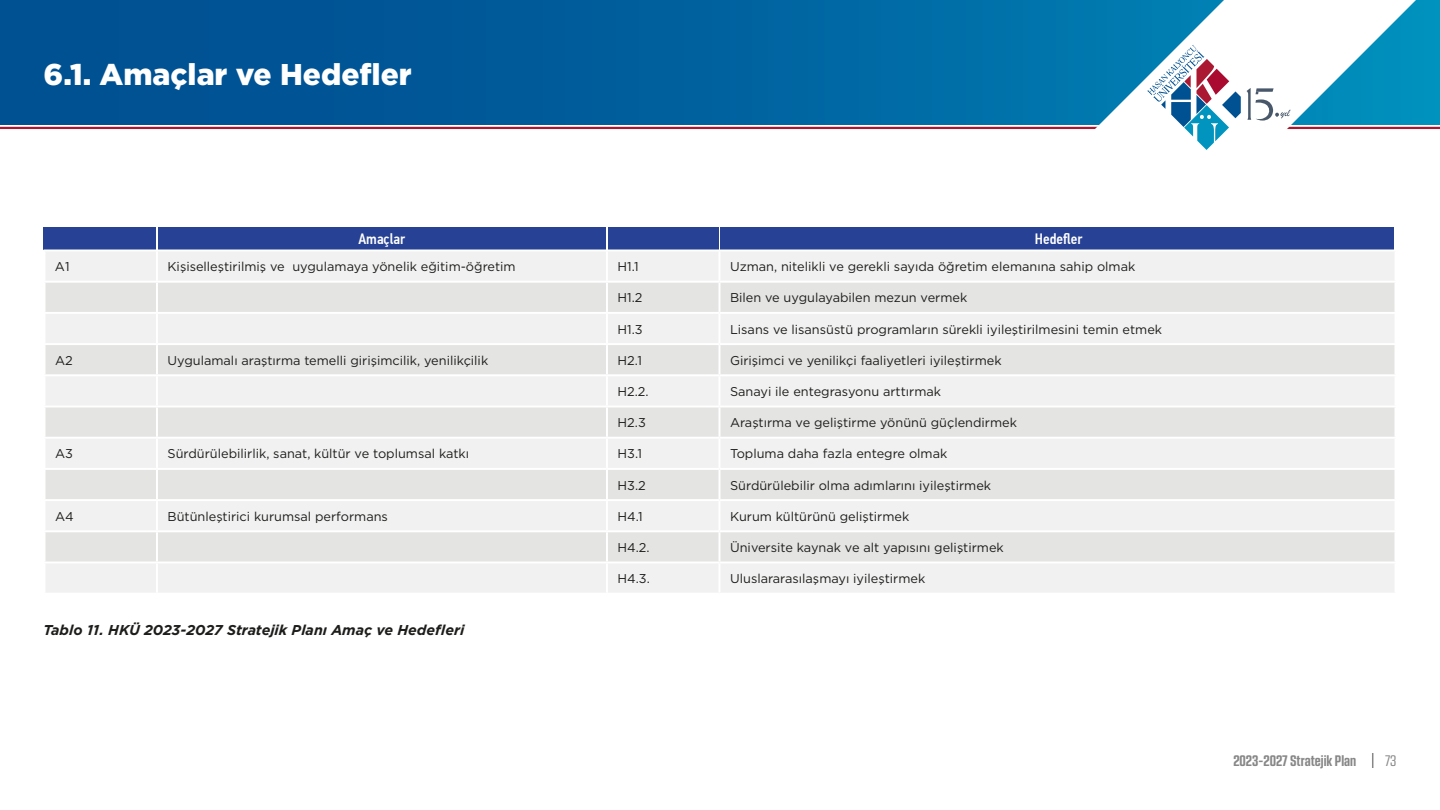
<style>
.page{position:relative;width:1440px;height:810px;background:#fff}
.page>*{position:absolute;margin:0;border:0;box-sizing:border-box;transform-origin:0 0}
.t1{font:900 30px "Gotham";color:#fff}
.t2{font:700 condensed 15px "Kuunari";color:#878787}
.t3{font:500 15px "PF Din Text Cond Pro";color:#fff}
.t4{font:condensed 15px "Kuunari";color:#878787}
.t5{font:italic 700 14.25px "Gotham";color:#1d1d1b}
.t6{font:12.75px "Gotham";color:#1d1d1b}
</style>
<div class="page">
<svg style="left:0;top:0;width:1083px;height:124px;background:#005d9b"></svg>
<hr style="left:0;top:127px;width:1440px;height:2px;background:#ab1832">
<svg style="left:1083px;top:0;width:357px;height:129px"></svg>
<svg style="left:1147px;top:45px;width:143px;height:105px"></svg>
<svg style="left:1372px;top:753px;width:1px;height:15px"></svg>
<div style="left:158px;top:227px;width:448px;height:23px;background:#274194"></div>
<div style="left:608px;top:227px;width:110px;height:23px;background:#274194"></div>
<div style="left:721px;top:227px;width:673px;height:23px;background:#274194"></div>
<div style="left:44px;top:227px;width:112px;height:23px;background:#274194"></div>
<div style="left:46px;top:252px;width:1348px;height:340px;background:#f1f1f1"></div>
<svg style="left:45px;top:283px;width:1350px;height:279px;fill:#e4e4e3"></svg>
<hr style="left:156px;top:251px;width:2px;height:30px;background:#fff">
<hr style="left:606px;top:251px;width:2px;height:30px;background:#fff">
<hr style="left:718px;top:251px;width:2px;height:30px;background:#fff">
<hr style="left:44px;top:281px;width:113px;height:2px;background:#fff">
<hr style="left:157px;top:281px;width:450px;height:2px;background:#fff">
<hr style="left:156px;top:283px;width:2px;height:29px;background:#fff">
<hr style="left:607px;top:281px;width:112px;height:2px;background:#fff">
<hr style="left:606px;top:283px;width:2px;height:29px;background:#fff">
<hr style="left:719px;top:281px;width:678px;height:2px;background:#fff">
<hr style="left:718px;top:283px;width:2px;height:29px;background:#fff">
<hr style="left:44px;top:312px;width:113px;height:2px;background:#fff">
<hr style="left:157px;top:312px;width:450px;height:2px;background:#fff">
<hr style="left:156px;top:314px;width:2px;height:29px;background:#fff">
<hr style="left:607px;top:312px;width:112px;height:2px;background:#fff">
<hr style="left:606px;top:314px;width:2px;height:29px;background:#fff">
<hr style="left:719px;top:312px;width:678px;height:2px;background:#fff">
<hr style="left:718px;top:314px;width:2px;height:29px;background:#fff">
<hr style="left:44px;top:343px;width:113px;height:2px;background:#fff">
<hr style="left:157px;top:343px;width:450px;height:2px;background:#fff">
<hr style="left:156px;top:345px;width:2px;height:29px;background:#fff">
<hr style="left:607px;top:343px;width:112px;height:2px;background:#fff">
<hr style="left:606px;top:345px;width:2px;height:29px;background:#fff">
<hr style="left:719px;top:343px;width:678px;height:2px;background:#fff">
<hr style="left:718px;top:345px;width:2px;height:29px;background:#fff">
<hr style="left:44px;top:374px;width:113px;height:2px;background:#fff">
<hr style="left:157px;top:374px;width:450px;height:2px;background:#fff">
<hr style="left:156px;top:376px;width:2px;height:30px;background:#fff">
<hr style="left:607px;top:374px;width:112px;height:2px;background:#fff">
<hr style="left:606px;top:376px;width:2px;height:30px;background:#fff">
<hr style="left:719px;top:374px;width:678px;height:2px;background:#fff">
<hr style="left:718px;top:376px;width:2px;height:30px;background:#fff">
<hr style="left:44px;top:406px;width:113px;height:1px;background:#fff">
<hr style="left:157px;top:406px;width:450px;height:1px;background:#fff">
<hr style="left:156px;top:407px;width:2px;height:30px;background:#fff">
<hr style="left:607px;top:406px;width:112px;height:1px;background:#fff">
<hr style="left:606px;top:407px;width:2px;height:30px;background:#fff">
<hr style="left:719px;top:406px;width:678px;height:1px;background:#fff">
<hr style="left:718px;top:407px;width:2px;height:30px;background:#fff">
<hr style="left:44px;top:437px;width:113px;height:2px;background:#fff">
<hr style="left:157px;top:437px;width:450px;height:2px;background:#fff">
<hr style="left:156px;top:439px;width:2px;height:29px;background:#fff">
<hr style="left:607px;top:437px;width:112px;height:2px;background:#fff">
<hr style="left:606px;top:439px;width:2px;height:29px;background:#fff">
<hr style="left:719px;top:437px;width:678px;height:2px;background:#fff">
<hr style="left:718px;top:439px;width:2px;height:29px;background:#fff">
<hr style="left:44px;top:468px;width:113px;height:2px;background:#fff">
<hr style="left:157px;top:468px;width:450px;height:2px;background:#fff">
<hr style="left:156px;top:470px;width:2px;height:29px;background:#fff">
<hr style="left:607px;top:468px;width:112px;height:2px;background:#fff">
<hr style="left:606px;top:470px;width:2px;height:29px;background:#fff">
<hr style="left:719px;top:468px;width:678px;height:2px;background:#fff">
<hr style="left:718px;top:470px;width:2px;height:29px;background:#fff">
<hr style="left:44px;top:499px;width:113px;height:2px;background:#fff">
<hr style="left:157px;top:499px;width:450px;height:2px;background:#fff">
<hr style="left:156px;top:501px;width:2px;height:29px;background:#fff">
<hr style="left:607px;top:499px;width:112px;height:2px;background:#fff">
<hr style="left:606px;top:501px;width:2px;height:29px;background:#fff">
<hr style="left:719px;top:499px;width:678px;height:2px;background:#fff">
<hr style="left:718px;top:501px;width:2px;height:29px;background:#fff">
<hr style="left:44px;top:530px;width:113px;height:2px;background:#fff">
<hr style="left:157px;top:530px;width:450px;height:2px;background:#fff">
<hr style="left:156px;top:532px;width:2px;height:30px;background:#fff">
<hr style="left:607px;top:530px;width:112px;height:2px;background:#fff">
<hr style="left:606px;top:532px;width:2px;height:30px;background:#fff">
<hr style="left:719px;top:530px;width:678px;height:2px;background:#fff">
<hr style="left:718px;top:532px;width:2px;height:30px;background:#fff">
<hr style="left:44px;top:562px;width:113px;height:1px;background:#fff">
<hr style="left:157px;top:562px;width:450px;height:1px;background:#fff">
<hr style="left:156px;top:563px;width:2px;height:30px;background:#fff">
<hr style="left:607px;top:562px;width:112px;height:1px;background:#fff">
<hr style="left:606px;top:563px;width:2px;height:30px;background:#fff">
<hr style="left:719px;top:562px;width:678px;height:1px;background:#fff">
<hr style="left:718px;top:563px;width:2px;height:30px;background:#fff">
<p class="t1" style="left:44px;top:54px;width:370px">6.1. Amaçlar ve Hedefler</p>
<p class="t3" style="left:358px;top:230px;width:48px">Amaçlar</p>
<p class="t3" style="left:1035px;top:230px;width:49px">Hedefler</p>
<p class="t6" style="left:55px;top:259px;width:16px">A1</p>
<p class="t6" style="left:167px;top:259px;width:350px">Kişiselleştirilmiş ve uygulamaya yönelik eğitim-öğretim</p>
<p class="t6" style="left:617px;top:259px;width:23px">H1.1</p>
<p class="t6" style="left:730px;top:259px;width:407px">Uzman, nitelikli ve gerekli sayıda öğretim elemanına sahip olmak</p>
<p class="t6" style="left:618px;top:290px;width:27px">H1.2</p>
<p class="t6" style="left:730px;top:290px;width:239px">Bilen ve uygulayabilen mezun vermek</p>
<p class="t6" style="left:618px;top:321px;width:27px">H1.3</p>
<p class="t6" style="left:730px;top:321px;width:434px">Lisans ve lisansüstü programların sürekli iyileştirilmesini temin etmek</p>
<p class="t6" style="left:55px;top:352px;width:19px">A2</p>
<p class="t6" style="left:168px;top:352px;width:322px">Uygulamalı araştırma temelli girişimcilik, yenilikçilik</p>
<p class="t6" style="left:618px;top:352px;width:26px">H2.1</p>
<p class="t6" style="left:730px;top:352px;width:273px">Girişimci ve yenilikçi faaliyetleri iyileştirmek</p>
<p class="t6" style="left:618px;top:383px;width:33px">H2.2.</p>
<p class="t6" style="left:730px;top:383px;width:213px">Sanayi ile entegrasyonu arttırmak</p>
<p class="t6" style="left:618px;top:415px;width:30px">H2.3</p>
<p class="t6" style="left:730px;top:415px;width:289px">Araştırma ve geliştirme yönünü güçlendirmek</p>
<p class="t6" style="left:55px;top:446px;width:19px">A3</p>
<p class="t6" style="left:168px;top:446px;width:303px">Sürdürülebilirlik, sanat, kültür ve toplumsal katkı</p>
<p class="t6" style="left:618px;top:446px;width:26px">H3.1</p>
<p class="t6" style="left:730px;top:446px;width:219px">Topluma daha fazla entegre olmak</p>
<p class="t6" style="left:618px;top:477px;width:30px">H3.2</p>
<p class="t6" style="left:730px;top:477px;width:263px">Sürdürülebilir olma adımlarını iyileştirmek</p>
<p class="t6" style="left:55px;top:508px;width:20px">A4</p>
<p class="t6" style="left:168px;top:508px;width:222px">Bütünleştirici kurumsal performans</p>
<p class="t6" style="left:618px;top:508px;width:27px">H4.1</p>
<p class="t6" style="left:730px;top:508px;width:181px">Kurum kültürünü geliştirmek</p>
<p class="t6" style="left:618px;top:539px;width:34px">H4.2.</p>
<p class="t6" style="left:730px;top:539px;width:275px">Üniversite kaynak ve alt yapısını geliştirmek</p>
<p class="t6" style="left:618px;top:571px;width:34px">H4.3.</p>
<p class="t6" style="left:730px;top:571px;width:197px">Uluslararasılaşmayı iyileştirmek</p>
<p class="t5" style="left:44px;top:621px;width:422px">Tablo 11. HKÜ 2023-2027 Stratejik Planı Amaç ve Hedefleri</p>
<p class="t2" style="left:1233px;top:753px;width:124px">2023-2027 Stratejik Plan</p>
<p class="t4" style="left:1385px;top:753px;width:13px">73</p>
</div>
